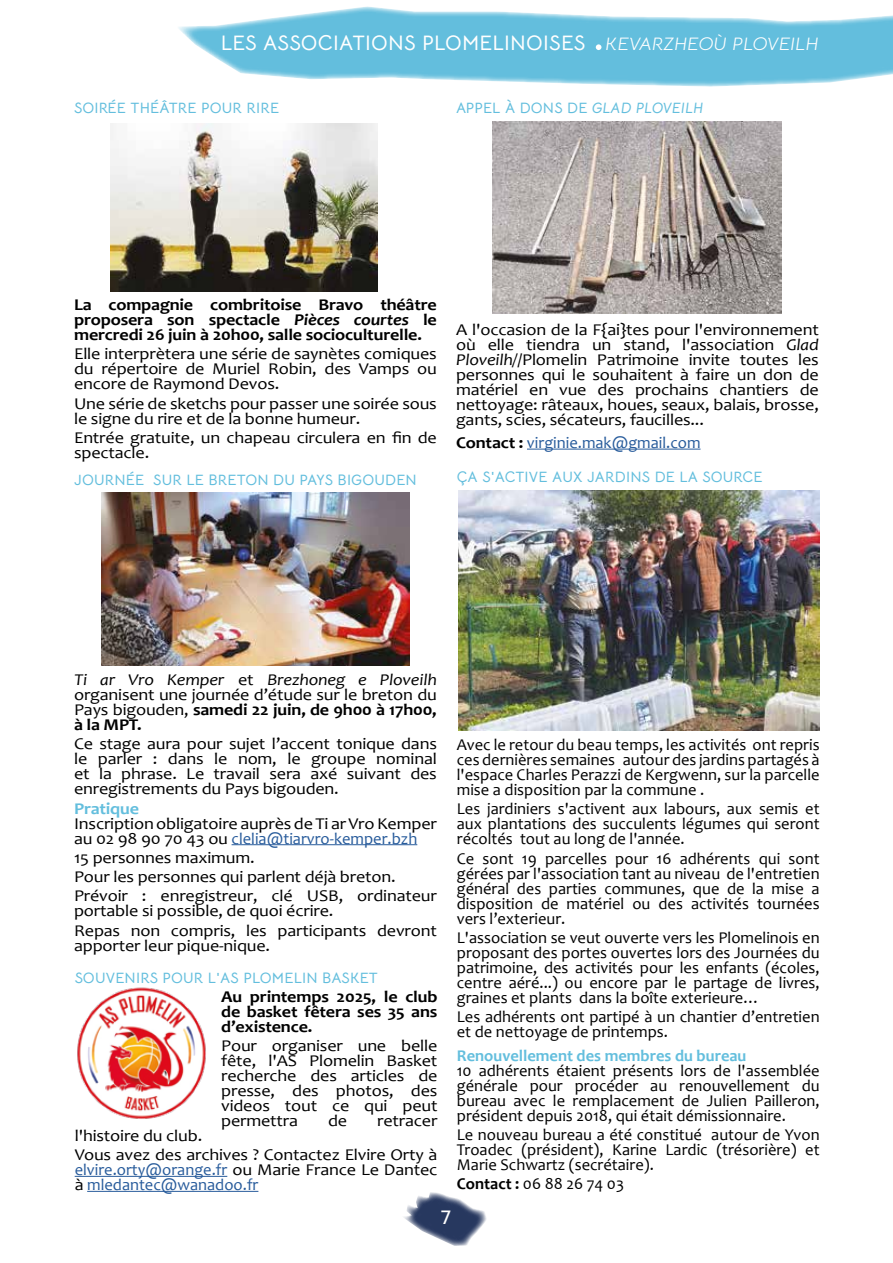
<style>
.page{position:relative;width:893px;height:1263px;background:#fff}
.page>*{position:absolute;margin:0;border:0;box-sizing:border-box;transform-origin:0 0}
.t1{font:700 54px "Bellota Text";color:#fff}
.t2{font:700 21px "Bellota Text";letter-spacing:.01em;color:#fff}
.t3{font:italic 18px "Bellota Text";color:#fff;scale:1.1 1}
.t4{font:16.5px/15px "Candara";letter-spacing:-.01em;color:#000;scale:1.1 1}
.t5{font:16.5px/15px "Candara";letter-spacing:-.01em;color:#000;text-align:justify}
.t6{font:700 16.5px/15px "Candara";letter-spacing:-.01em;color:#000;text-align:justify;scale:1.1 1}
.t7{font:16.5px/15px "Candara";color:#275b9b}
.t8{font:700 16.5px "Candara";color:#63bedd}
.t9{font:700 16.5px "Candara";color:#63bedd;scale:1.1 1}
.t10{font:700 15px "Bellota Text";letter-spacing:.01em;color:#63bedd}
.s1{font-style:italic}
.s2{font-weight:700;color:#000}
.s3{font-weight:700}
.s4{color:#275b9b}
.s5{color:#000}
</style>
<div class="page">
<svg style="left:404px;top:1192px;width:83px;height:54px"></svg>
<svg style="left:178px;top:6px;width:715px;height:81px;fill:#63bedd"></svg>
<img style="left:110px;top:123px;width:268px;height:169px">
<hr style="left:232px;top:844px;width:185px;height:1px;background:#275b9b">
<img style="left:102px;top:493px;width:307px;height:173px">
<hr style="left:75px;top:1176px;width:152px;height:1px;background:#275b9b">
<hr style="left:87px;top:1191px;width:171px;height:1px;background:#275b9b">
<img style="left:77px;top:987px;width:129px;height:132px">
<img style="left:459px;top:491px;width:361px;height:240px">
<hr style="left:527px;top:449px;width:173px;height:1px;background:#275b9b">
<img style="left:493px;top:122px;width:289px;height:192px">
<p class="t2" style="left:221px;top:25px;width:366px">LES ASSOCIATIONS PLOMELINOISES</p>
<h1 class="t1" style="left:592px;top:-14px;width:15px">.</h1>
<p class="t3" style="left:606px;top:29px;width:196px">KEVARZHEOÙ PLOVEILH</p>
<p class="t10" style="left:74px;top:96px;width:207px">SOIRÉE THÉÂTRE POUR RIRE</p>
<p class="t10" style="left:456px;top:95px;width:249px">APPEL À DONS DE <span class="s1">GLAD PLOVEILH</span></p>
<p class="t6" style="left:74px;top:297px;width:331px">La compagnie combritoise Bravo théâtre proposera son spectacle <span class="s1">Pièces courtes</span> le mercredi 26 juin à 20h00, salle socioculturelle.</p>
<p class="t4" style="left:74px;top:346px;width:331px;text-align:justify">Elle interprètera une série de saynètes comiques du répertoire de Muriel Robin, des Vamps ou encore de Raymond Devos.</p>
<p class="t4" style="left:74px;top:396px;width:331px">Une série de sketchs pour passer une soirée sous le signe du rire et de la bonne humeur.</p>
<p class="t4" style="left:74px;top:430px;width:331px">Entrée gratuite, un chapeau circulera en fin de spectacle.</p>
<p class="t10" style="left:74px;top:467px;width:344px">JOURNÉE SUR LE BRETON DU PAYS BIGOUDEN</p>
<p class="t4" style="left:456px;top:321px;width:331px;text-align:justify">A l'occasion de la F{ai}tes pour l'environnement où elle tiendra un stand, l'association <span class="s1">Glad Ploveilh/</span>/Plomelin Patrimoine invite toutes les personnes qui le souhaitent à faire un don de matériel en vue des prochains chantiers de nettoyage: râteaux, houes, seaux, balais, brosse, gants, scies, sécateurs, faucilles...</p>
<p class="t7" style="left:456px;top:435px;width:246px"><span class="s2">Contact :</span> virginie.mak@gmail.com</p>
<p class="t10" style="left:457px;top:465px;width:307px">ÇA S'ACTIVE AUX JARDINS DE LA SOURCE</p>
<p class="t4" style="left:74px;top:672px;width:331px;text-align:justify"><span class="s1">Ti ar Vro Kemper</span> et <span class="s1">Brezhoneg e Ploveilh </span>organisent une journée d’étude sur le breton du Pays bigouden, <span class="s3">samedi 22 juin, de 9h00 à 17h00, à la MPT.</span></p>
<p class="t4" style="left:74px;top:736px;width:331px;text-align:justify">Ce stage aura pour sujet l’accent tonique dans le parler : dans le nom, le groupe nominal et la phrase. Le travail sera axé suivant des enregistrements du Pays bigouden.</p>
<p class="t9" style="left:74px;top:798px;width:61px">Pratique</p>
<p class="t4" style="left:74px;top:816px;width:331px">Inscription obligatoire auprès de Ti ar Vro Kemper au 02 98 90 70 43 ou <span class="s4">clelia@tiarvro-kemper.bzh</span></p>
<p class="t4" style="left:74px;top:848px;width:331px;line-height:19.2px">15 personnes maximum.<br>Pour les personnes qui parlent déjà breton.<br>Prévoir : enregistreur, clé USB, ordinateur</p>
<p class="t4" style="left:74px;top:901px;width:331px;line-height:19.2px">portable si possible, de quoi écrire.<br>Repas non compris, les participants devront</p>
<p class="t4" style="left:74px;top:938px;width:180px">apporter leur pique-nique.</p>
<p class="t10" style="left:75px;top:965px;width:305px">SOUVENIRS POUR L'AS PLOMELIN BASKET</p>
<p class="t6" style="left:221px;top:989px;width:198px">Au printemps 2025, le club de basket fêtera ses 35 ans d’existence.</p>
<p class="t4" style="left:221px;top:1038px;width:198px;text-align:justify">Pour organiser une belle fête, l'AS Plomelin Basket recherche des articles de presse, des photos, des videos tout ce qui peut permettra</p>
<p class="t4" style="left:328px;top:1113px;width:19px">de</p>
<p class="t4" style="left:377px;top:1113px;width:56px">retracer</p>
<p class="t4" style="left:75px;top:1126px;width:331px;line-height:19.2px">l'histoire du club.<br>Vous avez des archives ? Contactez Elvire Orty à</p>
<p class="t7" style="left:75px;top:1162px;width:364px">elvire.orty@orange.fr <span class="s5">ou Marie France Le Dantec à</span> mledantec@wanadoo.fr</p>
<p class="t5" style="left:457px;top:737px;width:364px">Avec le retour du beau temps, les activités ont repris ces dernières semaines autour des jardins partagés à l'espace Charles Perazzi de Kergwenn, sur la parcelle mise a disposition par la commune .</p>
<p class="t5" style="left:457px;top:801px;width:364px">Les jardiniers s'activent aux labours, aux semis et aux plantations des succulents légumes qui seront récoltés tout au long de l'année.</p>
<p class="t5" style="left:457px;top:851px;width:364px">Ce sont 19 parcelles pour 16 adhérents qui sont gérées par l'association tant au niveau de l'entretien général des parties communes, que de la mise a disposition de matériel ou des activités tournées vers l’exterieur.</p>
<p class="t5" style="left:457px;top:930px;width:364px">L'association se veut ouverte vers les Plomelinois en proposant des portes ouvertes lors des Journées du patrimoine, des activités pour les enfants (écoles, centre aéré...) ou encore par le partage de livres, graines et plants dans la boîte exterieure…</p>
<p class="t5" style="left:457px;top:1009px;width:364px">Les adhérents ont partipé à un chantier d’entretien et de nettoyage de printemps.</p>
<p class="t8" style="left:457px;top:1045px;width:291px">Renouvellement des membres du bureau</p>
<p class="t5" style="left:457px;top:1063px;width:364px">10 adhérents étaient présents lors de l'assemblée générale pour procéder au renouvellement du bureau avec le remplacement de Julien Pailleron, président depuis 2018, qui était démissionnaire.</p>
<p class="t5" style="left:457px;top:1127px;width:364px">Le nouveau bureau a été constitué autour de Yvon Troadec (président), Karine Lardic (trésorière) et Marie Schwartz (secrétaire).</p>
<p class="t5" style="left:457px;top:1176px;width:169px"><span class="s3">Contact :</span> 06 88 26 74 03</p>
<p class="t2" style="left:441px;top:1199px;width:12px">7</p>
</div>
